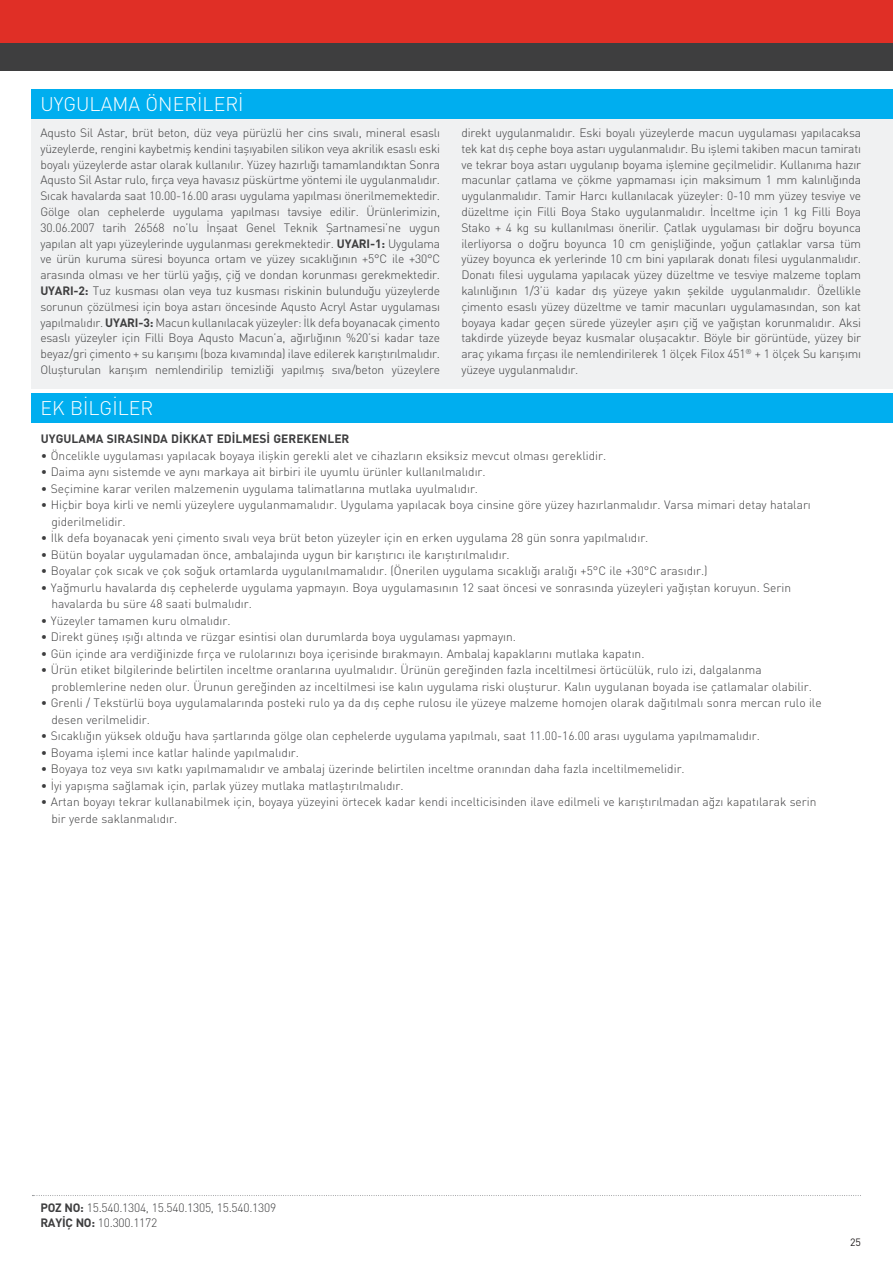
<style>
.page{position:relative;width:893px;height:1263px;background:#fff}
.page>*{position:absolute;margin:0;border:0;box-sizing:border-box;transform-origin:0 0}
.t1{font:300 19.5px "DIN";color:#fff}
.t2{font:300 12px/15.8px "DIN";color:#3e3e3f}
.t3{font:300 12px "DIN";letter-spacing:-.02em;color:#3e3e3f}
.t4{font:700 12px "DIN";color:#3e3e3f}
.t5{font:10.5px "DIN Tr";color:#231f20}
.s1{font-weight:700}
</style>
<div class="page">
<div style="left:0;top:7px;width:893px;height:64px;background:#3e3e3f"></div>
<div style="left:0;top:0;width:893px;height:43px;background:#e02f26"></div>
<hr style="left:0;top:7px;width:1px;height:64px;background:#3e3e3f">
<div style="left:32px;top:393px;width:861px;height:30px;background:#00aeef"></div>
<div style="left:32px;top:94px;width:861px;height:295px;background:#f0f1f2"></div>
<div style="left:32px;top:89px;width:861px;height:30px;background:#00aeef"></div>
<svg style="left:32px;top:1195px;width:829px;height:1px"></svg>
<p class="t1" style="left:40px;top:92px;width:205px">UYGULAMA ÖNERİLERİ</p>
<p class="t2" style="left:40px;top:125px;width:401px;text-align:justify">Aqusto Sil Astar, brüt beton, düz veya pürüzlü her cins sıvalı, mineral esaslı yüzeylerde, rengini kaybetmiş kendini taşıyabilen silikon veya akrilik esaslı eski boyalı yüzeylerde astar olarak kullanılır. Yüzey hazırlığı tamamlandıktan Sonra Aqusto Sil Astar rulo, fırça veya havasız püskürtme yöntemi ile uygulanmalıdır.<br>Sıcak havalarda saat 10.00-16.00 arası uygulama yapılması önerilmemektedir.<br>Gölge olan cephelerde uygulama yapılması tavsiye edilir. Ürünlerimizin, 30.06.2007 tarih 26568 no’lu İnşaat Genel Teknik Şartnamesi’ne uygun yapılan alt yapı yüzeylerinde uygulanması gerekmektedir. <span class="s1">UYARI-1:</span> Uygulama ve ürün kuruma süresi boyunca ortam ve yüzey sıcaklığının +5°C ile +30°C arasında olması ve her türlü yağış, çiğ ve dondan korunması gerekmektedir.<br><span class="s1">UYARI-2:</span> Tuz kusması olan veya tuz kusması riskinin bulunduğu yüzeylerde sorunun çözülmesi için boya astarı öncesinde Aqusto Acryl Astar uygulaması yapılmalıdır. <span class="s1">UYARI-3:</span> Macun kullanılacak yüzeyler: İlk defa boyanacak çimento esaslı yüzeyler için Filli Boya Aqusto Macun’a, ağırlığının %20’si kadar taze beyaz/gri çimento + su karışımı (boza kıvamında) ilave edilerek karıştırılmalıdır.<br>Oluşturulan karışım nemlendirilip temizliği yapılmış sıva/beton yüzeylere</p>
<p class="t2" style="left:461px;top:125px;width:401px;text-align:justify">direkt uygulanmalıdır. Eski boyalı yüzeylerde macun uygulaması yapılacaksa tek kat dış cephe boya astarı uygulanmalıdır. Bu işlemi takiben macun tamiratı ve tekrar boya astarı uygulanıp boyama işlemine geçilmelidir. Kullanıma hazır macunlar çatlama ve çökme yapmaması için maksimum 1 mm kalınlığında uygulanmalıdır. Tamir Harcı kullanılacak yüzeyler: 0-10 mm yüzey tesviye ve düzeltme için Filli Boya Stako uygulanmalıdır. İnceltme için 1 kg Filli Boya Stako + 4 kg su kullanılması önerilir. Çatlak uygulaması bir doğru boyunca ilerliyorsa o doğru boyunca 10 cm genişliğinde, yoğun çatlaklar varsa tüm yüzey boyunca ek yerlerinde 10 cm bini yapılarak donatı filesi uygulanmalıdır.<br>Donatı filesi uygulama yapılacak yüzey düzeltme ve tesviye malzeme toplam kalınlığının 1/3’ü kadar dış yüzeye yakın şekilde uygulanmalıdır. Özellikle çimento esaslı yüzey düzeltme ve tamir macunları uygulamasından, son kat boyaya kadar geçen sürede yüzeyler aşırı çiğ ve yağıştan korunmalıdır. Aksi takdirde yüzeyde beyaz kusmalar oluşacaktır. Böyle bir görüntüde, yüzey bir araç yıkama fırçası ile nemlendirilerek 1 ölçek Filox 451<sup>®</sup> + 1 ölçek Su karışımı yüzeye uygulanmalıdır.</p>
<p class="t1" style="left:40px;top:396px;width:114px">EK BİLGİLER</p>
<p class="t4" style="left:41px;top:431px;width:310px">UYGULAMA SIRASINDA DİKKAT EDİLMESİ GEREKENLER</p>
<p class="t2" style="left:41px;top:447px;width:567px">• Öncelikle uygulaması yapılacak boyaya ilişkin gerekli alet ve cihazların eksiksiz mevcut olması gereklidir.</p>
<p class="t2" style="left:41px;top:464px;width:446px">• Daima aynı sistemde ve aynı markaya ait birbiri ile uyumlu ürünler kullanılmalıdır.</p>
<p class="t2" style="left:41px;top:480px;width:439px">• Seçimine karar verilen malzemenin uygulama talimatlarına mutlaka uyulmalıdır.</p>
<p class="t2" style="left:51px;top:496px;width:761px;line-height:16.5px;text-indent:-10px">• Hiçbir boya kirli ve nemli yüzeylere uygulanmamalıdır. Uygulama yapılacak boya cinsine göre yüzey hazırlanmalıdır. Varsa mimari detay hataları giderilmelidir.</p>
<p class="t2" style="left:41px;top:530px;width:609px">• İlk defa boyanacak yeni çimento sıvalı veya brüt beton yüzeyler için en erken uygulama 28 gün sonra yapılmalıdır.</p>
<p class="t2" style="left:41px;top:546px;width:470px">• Bütün boyalar uygulamadan önce, ambalajında uygun bir karıştırıcı ile karıştırılmalıdır.</p>
<p class="t2" style="left:41px;top:563px;width:668px">• Boyalar çok sıcak ve çok soğuk ortamlarda uygulanılmamalıdır. (Önerilen uygulama sıcaklığı aralığı +5°C ile +30°C arasıdır.)</p>
<p class="t2" style="left:51px;top:579px;width:741px;line-height:16.5px;text-indent:-10px">• Yağmurlu havalarda dış cephelerde uygulama yapmayın. Boya uygulamasının 12 saat öncesi ve sonrasında yüzeyleri yağıştan koruyun. Serin havalarda bu süre 48 saati bulmalıdır.</p>
<p class="t2" style="left:41px;top:612px;width:191px">• Yüzeyler tamamen kuru olmalıdır.</p>
<p class="t2" style="left:41px;top:629px;width:477px">• Direkt güneş ışığı altında ve rüzgar esintisi olan durumlarda boya uygulaması yapmayın.</p>
<p class="t2" style="left:41px;top:645px;width:605px">• Gün içinde ara verdiğinizde fırça ve rulolarınızı boya içerisinde bırakmayın. Ambalaj kapaklarını mutlaka kapatın.</p>
<p class="t2" style="left:51px;top:661px;width:762px;line-height:16.5px;text-indent:-10px">• Ürün etiket bilgilerinde belirtilen inceltme oranlarına uyulmalıdır. Ürünün gereğinden fazla inceltilmesi örtücülük, rulo izi, dalgalanma problemlerine neden olur. Ürunun gereğinden az inceltilmesi ise kalın uygulama riski oluşturur. Kalın uygulanan boyada ise çatlamalar olabilir.</p>
<p class="t2" style="left:51px;top:694px;width:772px;line-height:16.5px;text-indent:-10px">• Grenli / Tekstürlü boya uygulamalarında posteki rulo ya da dış cephe rulosu ile yüzeye malzeme homojen olarak dağıtılmalı sonra mercan rulo ile desen verilmelidir.</p>
<p class="t2" style="left:41px;top:728px;width:721px">• Sıcaklığın yüksek olduğu hava şartlarında gölge olan cephelerde uygulama yapılmalı, saat 11.00-16.00 arası uygulama yapılmamalıdır.</p>
<p class="t2" style="left:41px;top:744px;width:260px">• Boyama işlemi ince katlar halinde yapılmalıdır.</p>
<p class="t2" style="left:41px;top:761px;width:645px">• Boyaya toz veya sıvı katkı yapılmamalıdır ve ambalaj üzerinde belirtilen inceltme oranından daha fazla inceltilmemelidir.</p>
<p class="t2" style="left:41px;top:777px;width:364px">• İyi yapışma sağlamak için, parlak yüzey mutlaka matlaştırılmalıdır.</p>
<p class="t2" style="left:51px;top:793px;width:766px;line-height:16.5px;text-indent:-10px">• Artan boyayı tekrar kullanabilmek için, boyaya yüzeyini örtecek kadar kendi incelticisinden ilave edilmeli ve karıştırılmadan ağzı kapatılarak serin bir yerde saklanmalıdır.</p>
<p class="t3" style="left:40px;top:1200px;width:237px"><span class="s1">POZ NO:</span> 15.540.1304, 15.540.1305, 15.540.1309</p>
<p class="t3" style="left:40px;top:1215px;width:118px"><span class="s1">RAYİÇ NO:</span> 10.300.1172</p>
<p class="t5" style="left:850px;top:1235px;width:12px">25</p>
</div>
